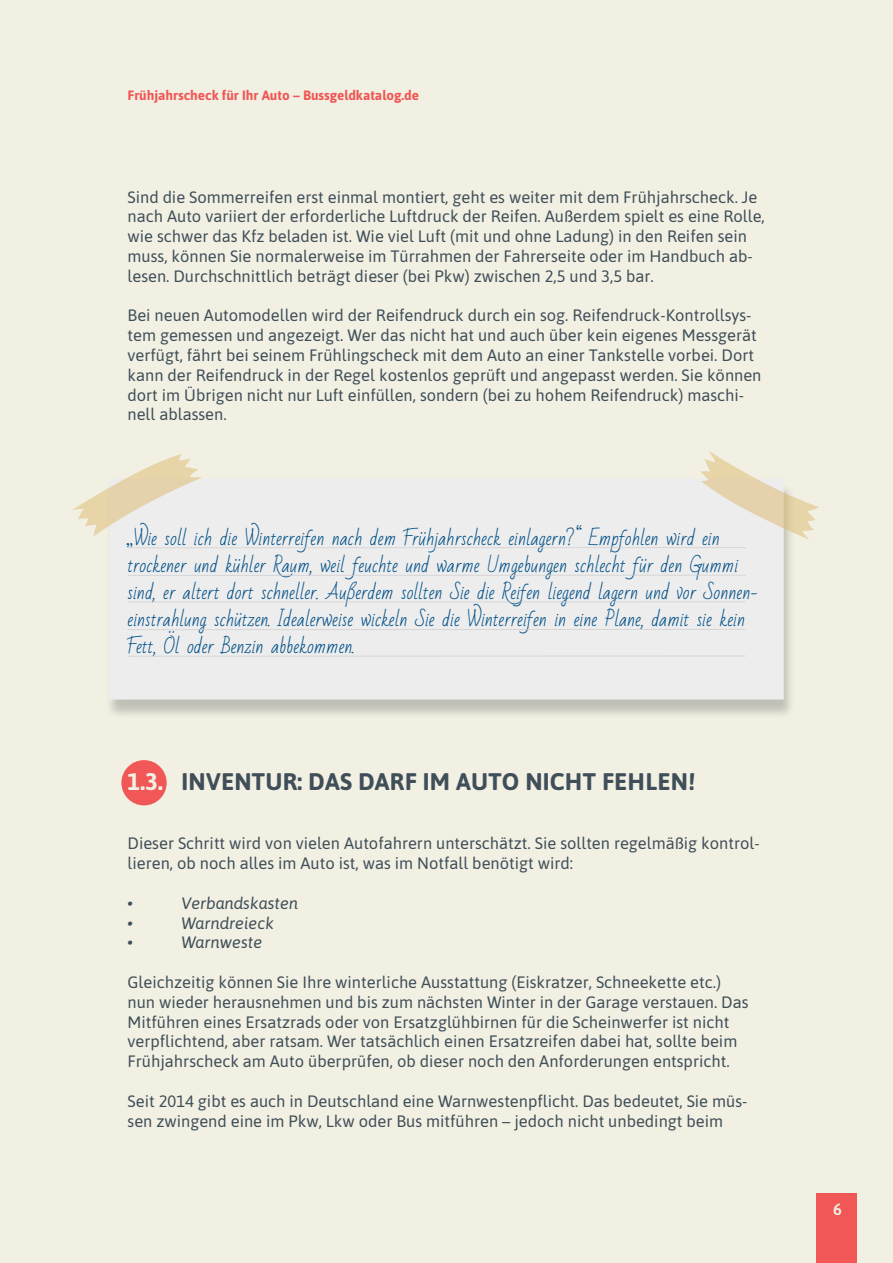
<style>
.page{position:relative;width:893px;height:1263px;background:#f1f0e3}
.page>*{position:absolute;margin:0;border:0;box-sizing:border-box;transform-origin:0 0}
.t1{font:700 24px "Asap";letter-spacing:.01em;color:#3f4e58}
.t2{font:18px/27px "Bad Script";color:#004f87}
.t3{font:16.5px/19.8px "Asap";color:#3f4e58}
.t4{font:italic 16.5px "Asap";color:#3f4e58}
.t5{font:600 16.5px "Asap";color:#f1f0e3}
.t6{font:700 13.5px "Asap";color:#f05756}
.s1{color:#f1f0e3}
</style>
<div class="page">
<div style="left:816px;top:1193px;width:41px;height:70px;background:#f05756"></div>
<div style="left:121px;top:760px;width:46px;height:45px;background:#f05756;border-radius:50%"></div>
<div style="left:105px;top:483px;width:691px;height:237px;background:#000;opacity:.2"></div>
<div style="left:109px;top:479px;width:675px;height:220px;background:#ededed"></div>
<svg style="left:700px;top:451px;width:119px;height:89px"></svg>
<svg style="left:73px;top:454px;width:130px;height:82px"></svg>
<hr style="left:128px;top:547px;width:618px;height:1px;background:#cccccf">
<hr style="left:128px;top:575px;width:618px;height:1px;background:#cccccf">
<hr style="left:128px;top:601px;width:618px;height:1px;background:#cccccf">
<hr style="left:128px;top:629px;width:618px;height:1px;background:#cccccf">
<hr style="left:127px;top:655px;width:619px;height:2px;background:#cccccf">
<p class="t6" style="left:128px;top:86px;width:293px">Frühjahrscheck für Ihr Auto – Bussgeldkatalog.de</p>
<p class="t3" style="left:128px;top:186px;width:639px">Sind die Sommerreifen erst einmal montiert, geht es weiter mit dem Frühjahrscheck. Je nach Auto variiert der erforderliche Luftdruck der Reifen. Außerdem spielt es eine Rolle, wie schwer das Kfz beladen ist. Wie viel Luft (mit und ohne Ladung) in den Reifen sein muss, können Sie normalerweise im Türrahmen der Fahrerseite oder im Handbuch ab&shy;lesen. Durchschnittlich beträgt dieser (bei Pkw) zwischen 2,5 und 3,5 bar.</p>
<p class="t3" style="left:128px;top:305px;width:635px">Bei neuen Automodellen wird der Reifendruck durch ein sog. Reifendruck-Kontrollsys&shy;tem gemessen und angezeigt. Wer das nicht hat und auch über kein eigenes Messgerät verfügt, fährt bei seinem Frühlingscheck mit dem Auto an einer Tankstelle vorbei. Dort kann der Reifendruck in der Regel kostenlos geprüft und angepasst werden. Sie können dort im Übrigen nicht nur Luft einfüllen, sondern (bei zu hohem Reifendruck) maschi&shy;nell ablassen.</p>
<p class="t2" style="left:128px;top:525px;width:632px">„Wie soll ich die Winterreifen nach dem Frühjahrscheck einlagern?“ Empfohlen wird ein trockener und kühler Raum, weil feuchte und warme Umgebungen schlecht für den Gummi sind, er altert dort schneller. Außerdem sollten Sie die Reifen liegend lagern und vor Sonnen&shy;einstrahlung schützen. Idealerweise wickeln Sie die Winterreifen in eine Plane, damit sie kein Fett, Öl oder Benzin abbekommen.</p>
<h1 class="t1" style="left:128px;top:764px;width:569px"><span class="s1">1.3.</span> INVENTUR: DAS DARF IM AUTO NICHT FEHLEN!</h1>
<p class="t3" style="left:128px;top:833px;width:634px">Dieser Schritt wird von vielen Autofahrern unterschätzt. Sie sollten regelmäßig kontrol&shy;lieren, ob noch alles im Auto ist, was im Notfall benötigt wird:</p>
<p class="t4" style="left:128px;top:892px;width:7px">•</p>
<p class="t4" style="left:182px;top:892px;width:118px">Verbandskasten</p>
<p class="t4" style="left:128px;top:912px;width:7px">•</p>
<p class="t4" style="left:182px;top:912px;width:94px">Warndreieck</p>
<p class="t4" style="left:128px;top:932px;width:7px">•</p>
<p class="t4" style="left:182px;top:932px;width:82px">Warnweste</p>
<p class="t3" style="left:128px;top:971px;width:622px">Gleichzeitig können Sie Ihre winterliche Ausstattung (Eiskratzer, Schneekette etc.) nun wieder herausnehmen und bis zum nächsten Winter in der Garage verstauen. Das Mitführen eines Ersatzrads oder von Ersatzglühbirnen für die Scheinwerfer ist nicht verpflichtend, aber ratsam. Wer tatsächlich einen Ersatzreifen dabei hat, sollte beim Frühjahrscheck am Auto überprüfen, ob dieser noch den Anforderungen entspricht.</p>
<p class="t3" style="left:128px;top:1090px;width:621px">Seit 2014 gibt es auch in Deutschland eine Warnwestenpflicht. Das bedeutet, Sie müs&shy;sen zwingend eine im Pkw, Lkw oder Bus mitführen – jedoch nicht unbedingt beim</p>
<p class="t5" style="left:833px;top:1197px;width:10px">6</p>
</div>
